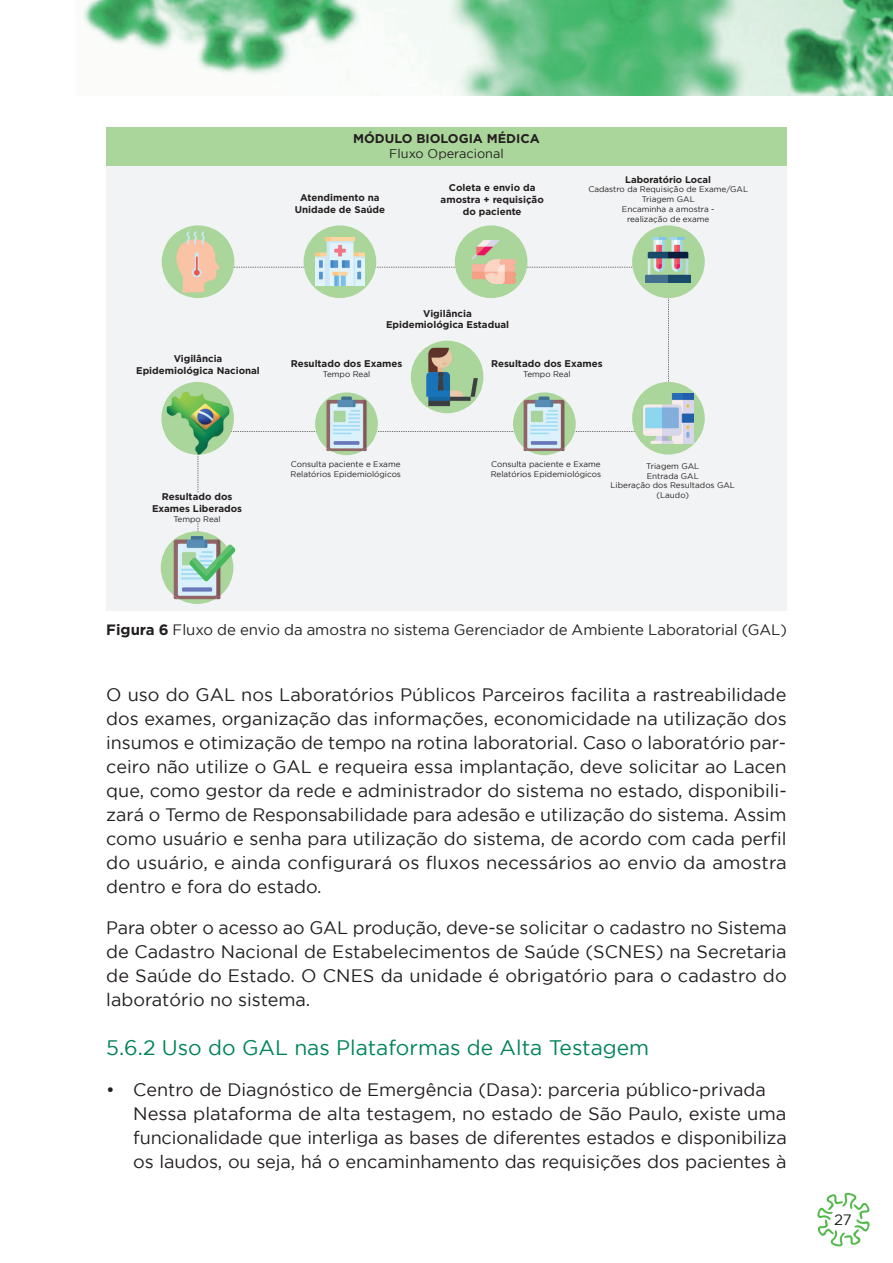
<style>
.page{position:relative;width:893px;height:1263px;background:#fff}
.page>*{position:absolute;margin:0;border:0;box-sizing:border-box;transform-origin:0 0}
.t1{font:21px "Gotham";color:#00835a}
.t2{font:18px/24px "Gotham";letter-spacing:-.005em;color:#231f20;text-align:justify}
.t3{font:15px "Gotham";color:#231f20}
.t4{font:700 12.75px "Gotham";color:#231f20}
.t5{font:12.75px "Gotham";color:#231f20}
.t6{font:700 9.75px/11.7px "Gotham";color:#231f20;text-align:center}
.t7{font:700 9.45px "Gotham";color:#231f20}
.t8{font:8.1px/9.8px "Gotham";color:#231f20}
.s1{font-weight:700}
</style>
<div class="page">
<svg style="left:817px;top:1192px;width:53px;height:54px"></svg>
<img style="left:83px;top:0;width:810px;height:96px">
<div style="left:106px;top:166px;width:681px;height:445px;background:#f2f3f4"></div>
<div style="left:304px;top:225px;width:72px;height:73px;background:#abd69b;border-radius:50%"></div>
<div style="left:162px;top:225px;width:72px;height:73px;background:#abd69b;border-radius:50%"></div>
<svg style="left:161px;top:531px;width:72px;height:73px"></svg>
<div style="left:161px;top:382px;width:73px;height:72px;background:#abd69b;border-radius:50%"></div>
<div style="left:632px;top:225px;width:73px;height:73px;background:#abd69b;border-radius:50%"></div>
<div style="left:632px;top:382px;width:73px;height:72px;background:#abd69b;border-radius:50%"></div>
<div style="left:455px;top:225px;width:72px;height:73px;background:#abd69b;border-radius:50%"></div>
<img style="left:167px;top:392px;width:22px;height:31px">
<img style="left:167px;top:438px;width:22px;height:16px">
<img style="left:473px;top:240px;width:42px;height:27px">
<img style="left:167px;top:231px;width:62px;height:61px">
<img style="left:316px;top:238px;width:48px;height:29px">
<img style="left:647px;top:238px;width:44px;height:45px">
<img style="left:166px;top:536px;width:63px;height:63px">
<img style="left:669px;top:393px;width:24px;height:50px">
<svg style="left:189px;top:267px;width:480px;height:314px"></svg>
<div style="left:112px;top:493px;width:170px;height:29px;background:#f2f3f4"></div>
<div style="left:106px;top:128px;width:681px;height:38px;background:#abd69b"></div>
<p class="t4" style="left:353px;top:131px;width:188px">MÓDULO BIOLOGIA MÉDICA</p>
<p class="t5" style="left:389px;top:147px;width:116px">Fluxo Operacional</p>
<p class="t6" style="left:295px;top:191px;width:92px">Atendimento na<br>Unidade de Saúde</p>
<p class="t6" style="left:441px;top:182px;width:105px">Coleta e envio da amostra + requisição do paciente</p>
<p class="t7" style="left:625px;top:174px;width:87px">Laboratório Local</p>
<p class="t8" style="left:588px;top:185px;width:161px;text-align:center">Cadastro da Requisição de Exame/GAL<br>Triagem GAL<br>Encaminha a amostra -<br>realização de exame</p>
<p class="t6" style="left:136px;top:353px;width:125px">Vigilância<br>Epidemiológica Nacional</p>
<p class="t6" style="left:386px;top:307px;width:125px">Vigilância<br>Epidemiológica Estadual</p>
<p class="t6" style="left:291px;top:357px;width:113px">Resultado dos Exames</p>
<p class="t8" style="left:323px;top:369px;width:49px">Tempo Real</p>
<p class="t6" style="left:491px;top:357px;width:113px">Resultado dos Exames</p>
<p class="t8" style="left:523px;top:369px;width:49px">Tempo Real</p>
<p class="t6" style="left:152px;top:491px;width:92px">Resultado dos<br>Exames Liberados</p>
<p class="t8" style="left:173px;top:514px;width:49px">Tempo Real</p>
<p class="t8" style="left:291px;top:459px;width:112px">Consulta paciente e Exame<br>Relatórios Epidemiológicos</p>
<p class="t8" style="left:611px;top:461px;width:126px;text-align:center">Triagem GAL<br>Entrada GAL<br>Liberação dos Resultados GAL (Laudo)</p>
<p class="t8" style="left:491px;top:459px;width:112px">Consulta paciente e Exame<br>Relatórios Epidemiológicos</p>
<p class="t3" style="left:106px;top:621px;width:682px"><span class="s1">Figura 6</span> Fluxo de envio da amostra no sistema Gerenciador de Ambiente Laboratorial (GAL)</p>
<p class="t2" style="left:106px;top:683px;width:682px">O uso do GAL nos Laboratórios Públicos Parceiros facilita a rastreabilidade dos exames, organização das informações, economicidade na utilização dos insumos e otimização de tempo na rotina laboratorial. Caso o laboratório par&shy;ceiro não utilize o GAL e requeira essa implantação, deve solicitar ao Lacen que, como gestor da rede e administrador do sistema no estado, disponibili&shy;zará o Termo de Responsabilidade para adesão e utilização do sistema. Assim como usuário e senha para utilização do sistema, de acordo com cada perfil do usuário, e ainda configurará os fluxos necessários ao envio da amostra dentro e fora do estado.</p>
<p class="t2" style="left:106px;top:916px;width:682px">Para obter o acesso ao GAL produção, deve-se solicitar o cadastro no Sistema de Cadastro Nacional de Estabelecimentos de Saúde (SCNES) na Secretaria de Saúde do Estado. O CNES da unidade é obrigatório para o cadastro do laboratório no sistema.</p>
<p class="t1" style="left:106px;top:1036px;width:544px">5.6.2 Uso do GAL nas Plataformas de Alta Testagem</p>
<p class="t2" style="left:133px;top:1077px;width:655px;text-align:left;text-indent:-27px">• Centro de Diagnóstico de Emergência (Dasa): parceria público-privada Nessa plataforma de alta testagem, no estado de São Paulo, existe uma funcionalidade que interliga as bases de diferentes estados e disponibiliza os laudos, ou seja, há o encaminhamento das requisições dos pacientes à</p>
<p class="t3" style="left:834px;top:1211px;width:19px">27</p>
</div>
